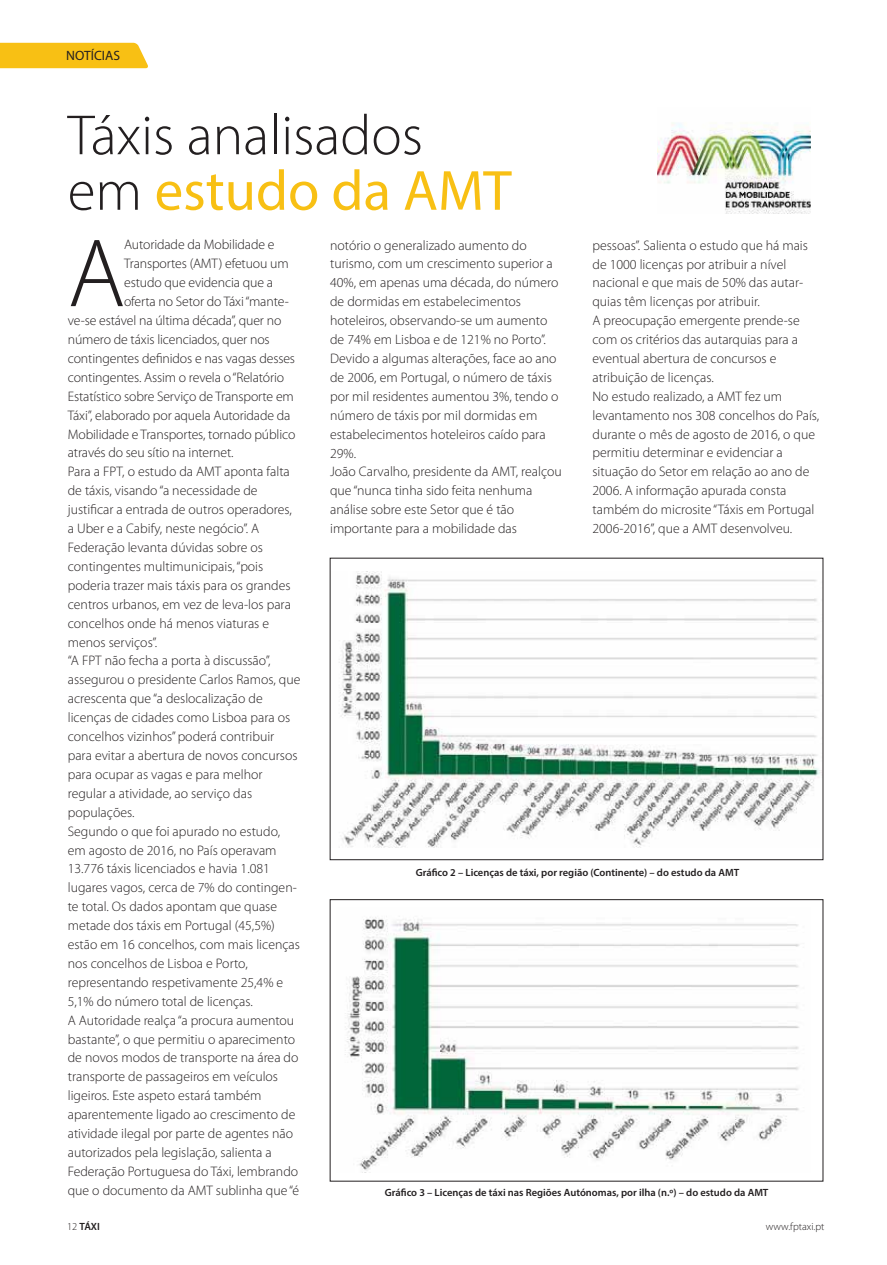
<style>
.page{position:relative;width:887px;height:1265px;background:#fff}
.page>*{position:absolute;margin:0;border:0;box-sizing:border-box;transform-origin:0 0}
.t1{font:300 97.95px "Myriad Pro";color:#231f20}
.t2{font:300 57px/55.5px "Myriad Pro";color:#231f20}
.t3{font:300 13.8px/18.9px "Myriad Pro";color:#231f20}
.t4{font:13.5px "Myriad Pro";color:#231f20}
.t5{font:600 10.5px "Myriad Pro";color:#231f20}
.t6{font:300 10.5px "Myriad Pro";color:#231f20}
.s1{font-weight:400;color:#f8c014}
.s2{font-weight:300}
</style>
<div class="page">
<div style="left:0;top:43px;width:148px;height:25px;background:#f8c014"></div>
<img style="left:339px;top:571px;width:482px;height:276px">
<div style="left:330px;top:558px;width:493px;height:302px;border:1px solid #231f20"></div>
<img style="left:345px;top:917px;width:454px;height:254px">
<div style="left:330px;top:899px;width:493px;height:282px;border:1px solid #231f20"></div>
<img style="left:657px;top:122px;width:153px;height:91px">
<p class="t4" style="left:66px;top:50px;width:55px">NOTÍCIAS</p>
<h2 class="t2" style="left:68px;top:113px;width:445px">Táxis analisados em <span class="s1">estudo da AMT</span></h2>
<h1 class="t1" style="left:68px;top:236px;width:59px">A</h1>
<p class="t3" style="left:124px;top:237px;width:152px">Autoridade da Mobilidade e</p>
<p class="t3" style="left:124px;top:256px;width:166px">Transportes (AMT) efetuou um</p>
<p class="t3" style="left:124px;top:274px;width:150px">estudo que evidencia que a</p>
<p class="t3" style="left:124px;top:293px;width:166px">oferta no Setor do Táxi “mante-</p>
<p class="t3" style="left:68px;top:312px;width:215px">ve-se estável na última década”, quer no</p>
<p class="t3" style="left:68px;top:331px;width:203px">número de táxis licenciados, quer nos</p>
<p class="t3" style="left:68px;top:350px;width:229px">contingentes definidos e nas vagas desses</p>
<p class="t3" style="left:68px;top:369px;width:218px">contingentes. Assim o revela o “Relatório</p>
<p class="t3" style="left:68px;top:388px;width:228px">Estatístico sobre Serviço de Transporte em</p>
<p class="t3" style="left:68px;top:407px;width:224px">Táxi”, elaborado por aquela Autoridade da</p>
<p class="t3" style="left:68px;top:426px;width:229px">Mobilidade e Transportes, tornado público</p>
<p class="t3" style="left:68px;top:445px;width:167px">através do seu sítio na internet.</p>
<p class="t3" style="left:68px;top:464px;width:223px">Para a FPT, o estudo da AMT aponta falta</p>
<p class="t3" style="left:68px;top:482px;width:191px">de táxis, visando “a necessidade de</p>
<p class="t3" style="left:68px;top:501px;width:225px">justificar a entrada de outros operadores,</p>
<p class="t3" style="left:68px;top:520px;width:193px">a Uber e a Cabify, neste negócio”. A</p>
<p class="t3" style="left:68px;top:539px;width:197px">Federação levanta dúvidas sobre os</p>
<p class="t3" style="left:68px;top:558px;width:197px">contingentes multimunicipais, “pois</p>
<p class="t3" style="left:68px;top:577px;width:224px">poderia trazer mais táxis para os grandes</p>
<p class="t3" style="left:68px;top:596px;width:225px">centros urbanos, em vez de leva-los para</p>
<p class="t3" style="left:68px;top:615px;width:203px">concelhos onde há menos viaturas e</p>
<p class="t3" style="left:68px;top:634px;width:91px">menos serviços”.</p>
<p class="t3" style="left:68px;top:653px;width:204px">“A FPT não fecha a porta à discussão”,</p>
<p class="t3" style="left:68px;top:672px;width:234px">assegurou o presidente Carlos Ramos, que</p>
<p class="t3" style="left:68px;top:690px;width:196px">acrescenta que “a deslocalização de</p>
<p class="t3" style="left:68px;top:709px;width:224px">licenças de cidades como Lisboa para os</p>
<p class="t3" style="left:68px;top:728px;width:208px">concelhos vizinhos” poderá contribuir</p>
<p class="t3" style="left:68px;top:747px;width:231px">para evitar a abertura de novos concursos</p>
<p class="t3" style="left:68px;top:766px;width:196px">para ocupar as vagas e para melhor</p>
<p class="t3" style="left:68px;top:785px;width:186px">regular a atividade, ao serviço das</p>
<p class="t3" style="left:68px;top:804px;width:68px">populações.</p>
<p class="t3" style="left:68px;top:823px;width:214px">Segundo o que foi apurado no estudo,</p>
<p class="t3" style="left:68px;top:842px;width:210px">em agosto de 2016, no País operavam</p>
<p class="t3" style="left:68px;top:861px;width:204px">13.776 táxis licenciados e havia 1.081</p>
<p class="t3" style="left:68px;top:879px;width:230px">lugares vagos, cerca de 7% do contingen-</p>
<p class="t3" style="left:68px;top:898px;width:211px">te total. Os dados apontam que quase</p>
<p class="t3" style="left:68px;top:917px;width:209px">metade dos táxis em Portugal (45,5%)</p>
<p class="t3" style="left:68px;top:936px;width:234px">estão em 16 concelhos, com mais licenças</p>
<p class="t3" style="left:68px;top:955px;width:181px">nos concelhos de Lisboa e Porto,</p>
<p class="t3" style="left:68px;top:974px;width:217px">representando respetivamente 25,4% e</p>
<p class="t3" style="left:68px;top:993px;width:187px">5,1% do número total de licenças.</p>
<p class="t3" style="left:68px;top:1012px;width:228px">A Autoridade realça “a procura aumentou</p>
<p class="t3" style="left:68px;top:1031px;width:229px">bastante”, o que permitiu o aparecimento</p>
<p class="t3" style="left:68px;top:1049px;width:232px">de novos modos de transporte na área do</p>
<p class="t3" style="left:68px;top:1068px;width:212px">transporte de passageiros em veículos</p>
<p class="t3" style="left:68px;top:1087px;width:195px">ligeiros. Este aspeto estará também</p>
<p class="t3" style="left:68px;top:1106px;width:229px">aparentemente ligado ao crescimento de</p>
<p class="t3" style="left:68px;top:1125px;width:227px">atividade ilegal por parte de agentes não</p>
<p class="t3" style="left:68px;top:1144px;width:205px">autorizados pela legislação, salienta a</p>
<p class="t3" style="left:68px;top:1163px;width:232px">Federação Portuguesa do Táxi, lembrando</p>
<p class="t3" style="left:68px;top:1182px;width:233px">que o documento da AMT sublinha que “é</p>
<p class="t5" style="left:67px;top:1222px;width:34px"><span class="s2">12</span> TÁXI</p>
<p class="t3" style="left:330px;top:237px;width:233px">notório o generalizado aumento do turismo, com um crescimento superior a 40%, em apenas uma década, do número de dormidas em estabelecimentos hoteleiros, observando-se um aumento de 74% em Lisboa e de 121% no Porto”.<br>Devido a algumas alterações, face ao ano de 2006, em Portugal, o número de táxis por mil residentes aumentou 3%, tendo o número de táxis por mil dormidas em estabelecimentos hoteleiros caído para 29%.<br>João Carvalho, presidente da AMT, realçou que “nunca tinha sido feita nenhuma análise sobre este Setor que é tão importante para a mobilidade das</p>
<p class="t3" style="left:592px;top:237px;width:228px">pessoas”. Salienta o estudo que há mais de 1000 licenças por atribuir a nível nacional e que mais de 50% das autar&shy;quias têm licenças por atribuir.<br>A preocupação emergente prende-se com os critérios das autarquias para a eventual abertura de concursos e atribuição de licenças.<br>No estudo realizado, a AMT fez um levantamento nos 308 concelhos do País, durante o mês de agosto de 2016, o que permitiu determinar e evidenciar a situação do Setor em relação ao ano de 2006. A informação apurada consta também do microsite “Táxis em Portugal 2006-2016”, que a AMT desenvolveu.</p>
<p class="t5" style="left:415px;top:868px;width:325px">Gráfico 2 – Licenças de táxi, por região (Continente) – do estudo da AMT</p>
<p class="t5" style="left:385px;top:1189px;width:385px">Gráfico 3 – Licenças de táxi nas Regiões Autónomas, por ilha (n.º) – do estudo da AMT</p>
<p class="t6" style="left:765px;top:1222px;width:60px">www.fptaxi.pt</p>
</div>
